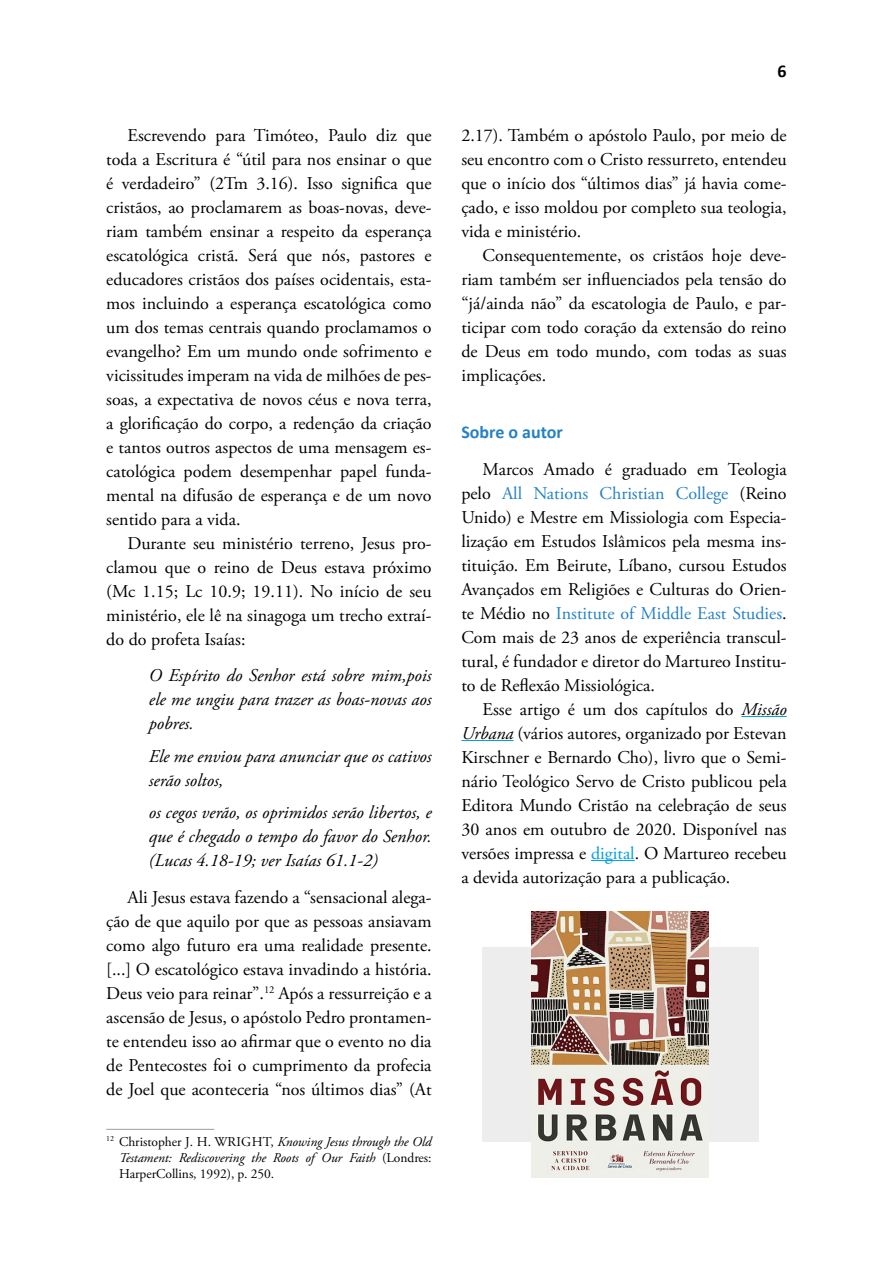
<style>
.page{position:relative;width:893px;height:1263px;background:#fff}
.page>*{position:absolute;margin:0;border:0;box-sizing:border-box;transform-origin:0 0}
.t1{font:18px/24px "Adobe Garamond Pro";color:#000;text-align:justify}
.citação_Artigo{font:italic 18px/24px "Adobe Garamond Pro";color:#000;text-align:justify}
.Subtitulo{font:700 18px "Calibri";color:#2581c4}
.t2{font:700 18px "Calibri";color:#000}
.Rodapé{font:italic 13.5px/16.2px "Adobe Garamond Pro";letter-spacing:-.005em;color:#000;text-align:justify}
.s1{font-style:normal}
.s2{color:#2581c4}
.s3{font-style:italic}
.s4{color:#009fe3}
</style>
<div class="page">
<div style="left:482px;top:948px;width:276px;height:194px;background:#ededed"></div>
<hr style="left:106px;top:1129px;width:108px;height:1px;background:#9d9d9c">
<hr style="left:741px;top:716px;width:46px;height:1px;background:#009fe3">
<hr style="left:461px;top:740px;width:53px;height:1px;background:#009fe3">
<hr style="left:591px;top:860px;width:44px;height:1px;background:#009fe3">
<img style="left:531px;top:911px;width:178px;height:267px">
<p class="t1" style="left:106px;top:124px;width:327px;text-indent:21px">Escrevendo para Timóteo, Paulo diz que toda a Escritura é “útil para nos ensinar o que é verdadeiro” (2Tm 3.16). Isso significa que cristãos, ao proclamarem as boas-novas, deve&shy;riam também ensinar a respeito da esperança escatológica cristã. Será que nós, pastores e educadores cristãos dos países ocidentais, esta&shy;mos incluindo a esperança escatológica como um dos temas centrais quando proclamamos o evangelho? Em um mundo onde sofrimento e vicissitudes imperam na vida de milhões de pes&shy;soas, a expectativa de novos céus e nova terra, a glorificação do corpo, a redenção da criação e tantos outros aspectos de uma mensagem es&shy;catológica podem desempenhar papel funda&shy;mental na difusão de esperança e de um novo sentido para a vida.</p>
<p class="t1" style="left:106px;top:532px;width:327px;text-indent:21px">Durante seu ministério terreno, Jesus pro&shy;clamou que o reino de Deus estava próximo (Mc 1.15; Lc 10.9; 19.11). No início de seu ministério, ele lê na sinagoga um trecho extraí&shy;do do profeta Isaías:</p>
<p class="citação_Artigo" style="left:149px;top:664px;width:284px">O Espírito do Senhor está sobre mim,pois ele me ungiu para trazer as boas-novas aos pobres.</p>
<p class="citação_Artigo" style="left:149px;top:745px;width:284px">Ele me enviou para anunciar que os cativos serão soltos,</p>
<p class="citação_Artigo" style="left:149px;top:801px;width:284px">os cegos verão, os oprimidos serão libertos, e que é chegado o tempo do favor do Senhor. (Lucas 4.18-19; ver Isaías 61.1-2)</p>
<p class="t1" style="left:106px;top:886px;width:327px;text-indent:21px">Ali Jesus estava fazendo a “sensacional alega&shy;ção de que aquilo por que as pessoas ansiavam como algo futuro era uma realidade presente. [...] O escatológico estava invadindo a história.<br>Deus veio para reinar”.<sup>12</sup> Após a ressurreição e a ascensão de Jesus, o apóstolo Pedro prontamen&shy;te entendeu isso ao afirmar que o evento no dia de Pentecostes foi o cumprimento da profecia de Joel que aconteceria “nos últimos dias” (At</p>
<p class="Rodapé" style="left:119px;top:1133px;width:314px;text-indent:-13px"><sup>12</sup> <span class="s1">Christopher J. H. WRIGHT,</span> Knowing Jesus through the Old Testament: Rediscovering the Roots of Our Faith <span class="s1">(Londres:<br>HarperCollins, 1992), p. 250.</span></p>
<p class="t2" style="left:777px;top:60px;width:11px">6</p>
<p class="t1" style="left:461px;top:124px;width:327px">2.17). Também o apóstolo Paulo, por meio de seu encontro com o Cristo ressurreto, entendeu que o início dos “últimos dias” já havia come&shy;çado, e isso moldou por completo sua teologia, vida e ministério.</p>
<p class="t1" style="left:461px;top:244px;width:327px;text-indent:21px">Consequentemente, os cristãos hoje deve&shy;riam também ser influenciados pela tensão do “já/ainda não” da escatologia de Paulo, e par&shy;ticipar com todo coração da extensão do reino de Deus em todo mundo, com todas as suas implicações.</p>
<p class="Subtitulo" style="left:461px;top:420px;width:103px">Sobre o autor</p>
<p class="t1" style="left:461px;top:458px;width:327px;text-indent:21px">Marcos Amado é graduado em Teologia pelo <span class="s2">All Nations Christian College</span> (Reino Unido) e Mestre em Missiologia com Especia&shy;lização em Estudos Islâmicos pela mesma ins&shy;tituição. Em Beirute, Líbano, cursou Estudos Avançados em Religiões e Culturas do Orien&shy;te Médio no <span class="s2">Institute of Middle East Studies</span>.<br>Com mais de 23 anos de experiência transcul&shy;tural, é fundador e diretor do Martureo Institu&shy;to de Reflexão Missiológica.</p>
<p class="t1" style="left:461px;top:698px;width:327px;text-indent:21px">Esse artigo é um dos capítulos do <span class="s3">Missão Urbana</span> (vários autores, organizado por Estevan Kirschner e Bernardo Cho), livro que o Semi&shy;nário Teológico Servo de Cristo publicou pela Editora Mundo Cristão na celebração de seus 30 anos em outubro de 2020. Disponível nas versões impressa e <span class="s4">digital</span>. O Martureo recebeu a devida autorização para a publicação.</p>
</div>
